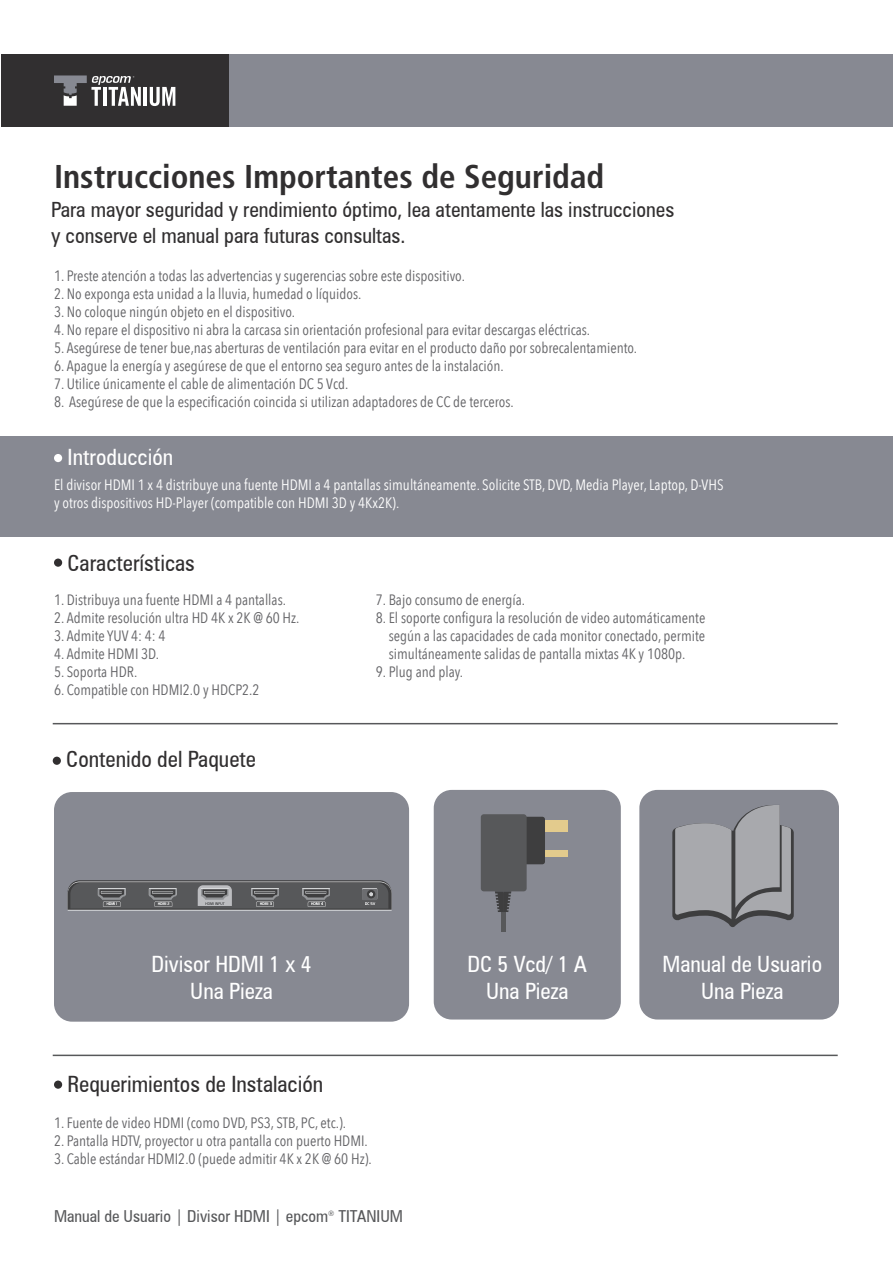
<style>
.page{position:relative;width:893px;height:1263px;background:#fff}
.page>*{position:absolute;margin:0;border:0;box-sizing:border-box;transform-origin:0 0}
.TITULO{font:700 condensed 33px "Frutiger LT Std";color:#312f30}
.SUBTITULO_2{font:22.5px "Zurich Condensed BT";color:#fff}
.SUBTITULO_2-2{font:22.5px "Zurich Condensed BT";color:#312f30}
.SUBTITULO_2-3{font:21px "Zurich Condensed BT";color:#312f30}
.t1{font:16.5px "Zurich Condensed BT";color:#57585a}
.t2{font:15px/18px "Avenir Next Condensed";color:#636366;text-align:justify}
.PARRAFO{font:15px "Avenir Next Condensed";color:#fff}
</style>
<div class="page">
<div style="left:1px;top:54px;width:229px;height:73px;background:#312f30"></div>
<div style="left:230px;top:54px;width:663px;height:73px;background:#878992"></div>
<hr style="left:144px;top:87px;width:3px;height:19px;background:#fff">
<svg style="left:150px;top:87px;width:25px;height:19px"></svg>
<svg style="left:54px;top:75px;width:87px;height:31px"></svg>
<div style="left:54px;top:558px;width:8px;height:9px;background:#312f30;border-radius:50%"></div>
<div style="left:53px;top:757px;width:8px;height:8px;background:#312f30;border-radius:50%"></div>
<div style="left:54px;top:1080px;width:8px;height:9px;background:#312f30;border-radius:50%"></div>
<div style="left:54px;top:792px;width:355px;height:230px;background:#878992;border-radius:18px"></div>
<div style="left:0;top:436px;width:893px;height:100px;background:#878992"></div>
<div style="left:434px;top:790px;width:187px;height:229px;background:#878992;border-radius:18px"></div>
<div style="left:639px;top:790px;width:200px;height:229px;background:#878992;border-radius:18px"></div>
<hr style="left:53px;top:723px;width:785px;height:1px;background:#57585a">
<hr style="left:53px;top:1054px;width:785px;height:2px;background:#57585a">
<div style="left:54px;top:454px;width:8px;height:8px;background:#fff;border-radius:50%"></div>
<hr style="left:501px;top:893px;width:4px;height:38px;background:#57585a">
<div style="left:530px;top:850px;width:38px;height:7px;background:#e3cb8d"></div>
<div style="left:535px;top:821px;width:33px;height:11px;background:#e3cb8d"></div>
<svg style="left:527px;top:817px;width:18px;height:47px"></svg>
<div style="left:481px;top:814px;width:46px;height:77px;background:#57585a;border-radius:3px"></div>
<svg style="left:495px;top:891px;width:16px;height:21px"></svg>
<svg style="left:672px;top:805px;width:122px;height:122px"></svg>
<svg style="left:68px;top:880px;width:324px;height:30px;background:#646567"></svg>
<p class="TITULO" style="left:54px;top:157px;width:552px">Instrucciones Importantes de Seguridad</p>
<p class="SUBTITULO_2-3" style="left:51px;top:197px;width:625px">Para mayor seguridad y rendimiento óptimo, lea atentamente las instrucciones</p>
<p class="SUBTITULO_2-3" style="left:51px;top:222px;width:356px">y conserve el manual para futuras consultas.</p>
<p class="t2" style="left:54px;top:266px;width:412px">1. Preste atención a todas las advertencias y sugerencias sobre este dispositivo.</p>
<p class="t2" style="left:54px;top:284px;width:309px">2. No exponga esta unidad a la lluvia, humedad o líquidos.</p>
<p class="t2" style="left:54px;top:302px;width:243px">3. No coloque ningún objeto en el dispositivo.</p>
<p class="t2" style="left:54px;top:320px;width:538px">4. No repare el dispositivo ni abra la carcasa sin orientación profesional para evitar descargas eléctricas.</p>
<p class="t2" style="left:54px;top:338px;width:585px">5. Asegúrese de tener bue,nas aberturas de ventilación para evitar en el producto daño por sobrecalentamiento.</p>
<p class="t2" style="left:54px;top:356px;width:451px">6. Apague la energía y asegúrese de que el entorno sea seguro antes de la instalación.</p>
<p class="t2" style="left:54px;top:374px;width:296px">7. Utilice únicamente el cable de alimentación DC 5 Vcd.</p>
<p class="t2" style="left:54px;top:392px;width:461px">8. Asegúrese de que la especificación coincida si utilizan adaptadores de CC de terceros.</p>
<p class="SUBTITULO_2" style="left:68px;top:443px;width:107px">Introducción</p>
<p class="PARRAFO" style="left:54px;top:472px;width:671px">El divisor HDMI 1 x 4 distribuye una fuente HDMI a 4 pantallas simultáneamente. Solicite STB, DVD, Media Player, Laptop, D-VHS</p>
<p class="PARRAFO" style="left:54px;top:490px;width:347px">y otros dispositivos HD-Player (compatible con HDMI 3D y 4Kx2K).</p>
<p class="SUBTITULO_2-2" style="left:68px;top:549px;width:129px">Características</p>
<p class="t2" style="left:54px;top:590px;width:233px">1. Distribuya una fuente HDMI a 4 pantallas.</p>
<p class="t2" style="left:54px;top:608px;width:247px">2. Admite resolución ultra HD 4K x 2K @ 60 Hz.</p>
<p class="t2" style="left:54px;top:626px;width:113px">3. Admite YUV 4: 4: 4</p>
<p class="t2" style="left:54px;top:644px;width:106px">4. Admite HDMI 3D.</p>
<p class="t2" style="left:54px;top:662px;width:85px">5. Soporta HDR.</p>
<p class="t2" style="left:54px;top:680px;width:207px">6. Compatible con HDMI2.0 y HDCP2.2</p>
<p class="SUBTITULO_2-2" style="left:66px;top:745px;width:191px">Contenido del Paquete</p>
<p class="t2" style="left:376px;top:590px;width:151px">7. Bajo consumo de energía.</p>
<p class="t2" style="left:389px;top:608px;width:318px;text-indent:-13px">8. El soporte configura la resolución de video automáticamente según a las capacidades de cada monitor conectado, permite simultáneamente salidas de pantalla mixtas 4K y 1080p.</p>
<p class="t2" style="left:376px;top:662px;width:89px">9. Plug and play.</p>
<p class="SUBTITULO_2" style="left:151px;top:950px;width:162px">Divisor HDMI 1 x 4</p>
<p class="SUBTITULO_2" style="left:190px;top:977px;width:84px">Una Pieza</p>
<p class="SUBTITULO_2-2" style="left:68px;top:1070px;width:257px">Requerimientos de Instalación</p>
<p class="SUBTITULO_2" style="left:467px;top:950px;width:121px">DC 5 Vcd/ 1 A</p>
<p class="SUBTITULO_2" style="left:486px;top:977px;width:84px">Una Pieza</p>
<p class="SUBTITULO_2" style="left:662px;top:950px;width:161px">Manual de Usuario</p>
<p class="SUBTITULO_2" style="left:701px;top:977px;width:84px">Una Pieza</p>
<p class="t2" style="left:54px;top:1112px;width:293px">1. Fuente de video HDMI (como DVD, PS3, STB, PC, etc.).</p>
<p class="t2" style="left:54px;top:1130px;width:315px">2. Pantalla HDTV, proyector u otra pantalla con puerto HDMI.</p>
<p class="t2" style="left:54px;top:1148px;width:319px">3. Cable estándar HDMI2.0 (puede admitir 4K x 2K @ 60 Hz).</p>
<p class="t1" style="left:54px;top:1205px;width:351px">Manual de Usuario | Divisor HDMI | epcom<sup>®</sup> TITANIUM</p>
</div>
